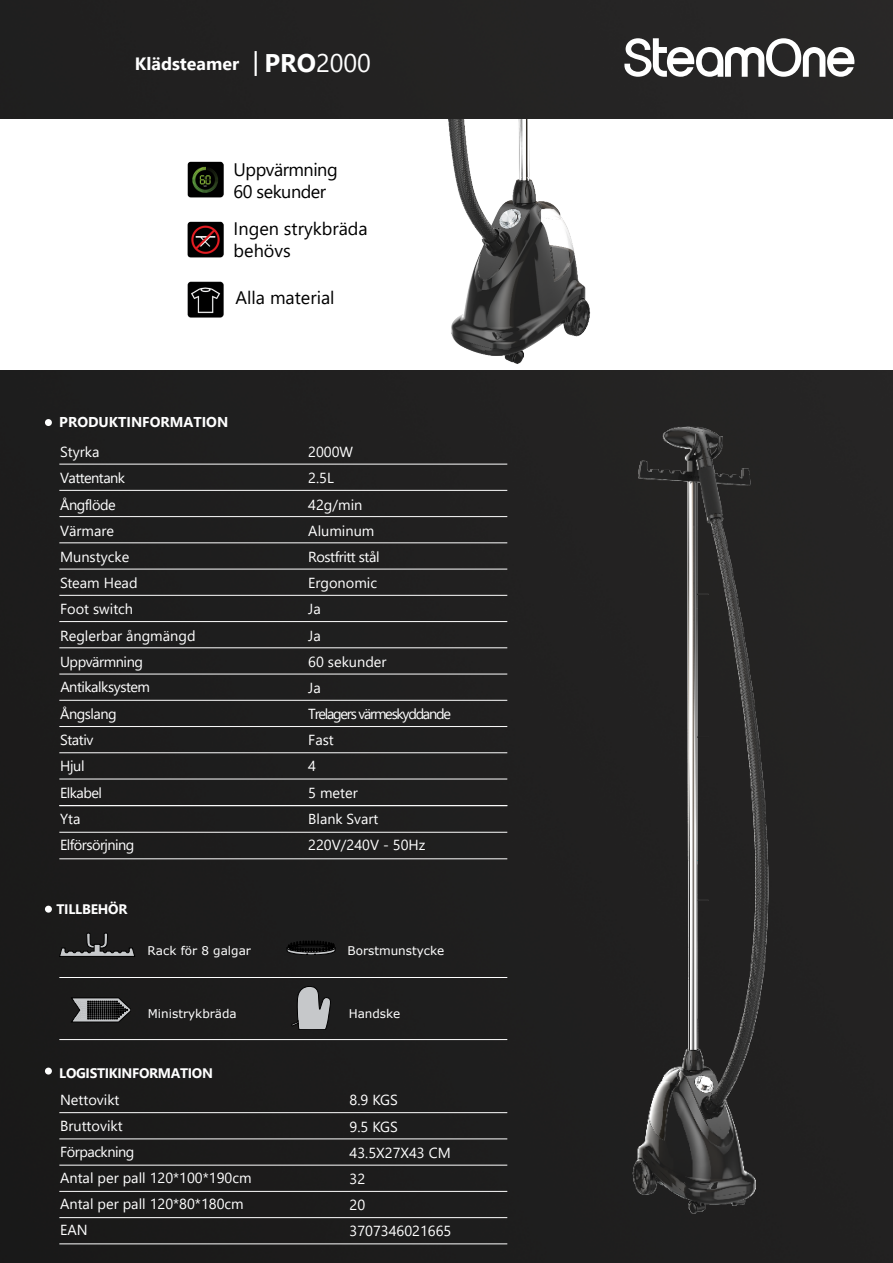
<style>
.page{position:relative;width:893px;height:1263px;background:#1e1e1e}
.page>*{position:absolute;margin:0;border:0;box-sizing:border-box;transform-origin:0 0}
.t1{font:25.5px "Segoe UI";color:#fff}
.t2{font:18.15px/21.8px "Segoe UI";color:#000}
.t3{font:18.15px/21.8px "Segoe UI";letter-spacing:-.025em;color:#000}
.t4{font:700 17.85px "Segoe UI";color:#fff}
.t5{font:14.55px/26.1px "Segoe UI";color:#fff}
.t6{font:14.55px/26.1px "Segoe UI";letter-spacing:-.035em;color:#fff}
.t7{font:14.55px "Segoe UI";letter-spacing:-.03em;color:#fff}
.t8{font:14.4px "Segoe UI";color:#fff}
.t9{font:700 14.25px "Segoe UI";color:#fff}
.t10{font:700 13.8px "Segoe UI";letter-spacing:-.025em;color:#fff}
.t11{font:12px "Verdana";color:#fff}
.s1{font-weight:700}
</style>
<div class="page">
<div style="left:0;top:119px;width:893px;height:251px;background:#fff"></div>
<svg style="left:624px;top:38px;width:230px;height:39px"></svg>
<div style="left:45px;top:419px;width:7px;height:7px;background:#fff;border-radius:50%"></div>
<div style="left:45px;top:906px;width:7px;height:7px;background:#fff;border-radius:50%"></div>
<div style="left:45px;top:1067px;width:7px;height:7px;background:#fff;border-radius:50%"></div>
<img style="left:187px;top:162px;width:37px;height:36px">
<img style="left:187px;top:221px;width:37px;height:37px">
<img style="left:187px;top:282px;width:37px;height:36px">
<svg style="left:291px;top:986px;width:40px;height:43px;background:#838485"></svg>
<hr style="left:59px;top:977px;width:448px;height:1px;background:#fff">
<hr style="left:59px;top:1039px;width:448px;height:1px;background:#fff">
<hr style="left:59px;top:464px;width:448px;height:1px;background:#fff">
<hr style="left:59px;top:595px;width:448px;height:1px;background:#fff">
<hr style="left:59px;top:1112px;width:448px;height:1px;background:#fff">
<hr style="left:59px;top:490px;width:448px;height:1px;background:#fff">
<hr style="left:59px;top:621px;width:448px;height:1px;background:#fff">
<hr style="left:59px;top:752px;width:448px;height:1px;background:#fff">
<hr style="left:59px;top:832px;width:448px;height:1px;background:#fff">
<hr style="left:59px;top:858px;width:448px;height:1px;background:#fff">
<hr style="left:59px;top:1138px;width:448px;height:1px;background:#fff">
<hr style="left:59px;top:516px;width:448px;height:1px;background:#fff">
<hr style="left:59px;top:647px;width:448px;height:1px;background:#fff">
<hr style="left:59px;top:779px;width:448px;height:1px;background:#fff">
<hr style="left:59px;top:805px;width:448px;height:1px;background:#fff">
<hr style="left:59px;top:1165px;width:448px;height:1px;background:#fff">
<hr style="left:59px;top:542px;width:448px;height:1px;background:#fff">
<hr style="left:59px;top:674px;width:448px;height:1px;background:#fff">
<hr style="left:59px;top:1191px;width:448px;height:1px;background:#fff">
<hr style="left:59px;top:569px;width:448px;height:1px;background:#fff">
<hr style="left:59px;top:700px;width:448px;height:1px;background:#fff">
<hr style="left:59px;top:726px;width:448px;height:1px;background:#fff">
<hr style="left:255px;top:51px;width:2px;height:25px;background:#fff">
<svg style="left:59px;top:933px;width:76px;height:24px;background:#3b3b3c"></svg>
<img style="left:543px;top:400px;width:320px;height:853px">
<img style="left:412px;top:119px;width:209px;height:264px">
<svg style="left:71px;top:998px;width:59px;height:24px"></svg>
<hr style="left:59px;top:1217px;width:448px;height:1px;background:#fff">
<hr style="left:59px;top:1243px;width:448px;height:1px;background:#fff">
<svg style="left:287px;top:941px;width:48px;height:14px"></svg>
<p class="t4" style="left:135px;top:47px;width:106px">Klädsteamer</p>
<h1 class="t1" style="left:265px;top:39px;width:108px"><span class="s1">PRO</span>2000</h1>
<p class="t3" style="left:234px;top:157px;width:106px">Uppvärmning<br>60 sekunder</p>
<p class="t2" style="left:234px;top:216px;width:136px">Ingen strykbräda behövs</p>
<p class="t2" style="left:235px;top:285px;width:101px">Alla material</p>
<p class="t9" style="left:59px;top:409px;width:170px">PRODUKTINFORMATION</p>
<p class="t5" style="left:60px;top:438px;width:137px">Styrka<br>Vattentank<br>Ångflöde<br>Värmare<br>Munstycke<br>Steam Head<br>Foot switch<br>Reglerbar ångmängd<br>Uppvärmning</p>
<p class="t6" style="left:60px;top:699px;width:76px">Ångslang<br>Stativ<br>Hjul<br>Elkabel<br>Yta<br>Elförsörjning</p>
<p class="t7" style="left:60px;top:673px;width:91px">Antikalksystem</p>
<p class="t10" style="left:56px;top:896px;width:73px">TILLBEHÖR</p>
<p class="t5" style="left:308px;top:438px;width:144px">2000W<br>2.5L<br>42g/min<br>Aluminum<br>Rostfritt stål<br>Ergonomic<br>Ja<br>Ja<br>60 sekunder<br>Ja<br>Trelagers värmeskyddande<br>Fast<br>4<br>5 meter</p>
<p class="t8" style="left:308px;top:805px;width:72px">Blank Svart</p>
<p class="t5" style="left:308px;top:830px;width:119px">220V/240V - 50Hz</p>
<p class="t11" style="left:148px;top:942px;width:105px">Rack för 8 galgar</p>
<p class="t11" style="left:348px;top:943px;width:98px">Borstmunstycke</p>
<p class="t11" style="left:148px;top:1005px;width:90px">Ministrykbräda</p>
<p class="t11" style="left:349px;top:1005px;width:53px">Handske</p>
<p class="t10" style="left:59px;top:1059px;width:155px">LOGISTIKINFORMATION</p>
<p class="t5" style="left:60px;top:1085px;width:193px">Nettovikt<br>Bruttovikt<br>Förpackning<br>Antal per pall 120*100*190cm<br>Antal per pall 120*80*180cm<br>EAN</p>
<p class="t5" style="left:350px;top:1086px;width:103px">8.9 KGS<br>9.5 KGS<br>43.5X27X43 CM<br>32<br>20<br>3707346021665</p>
</div>
